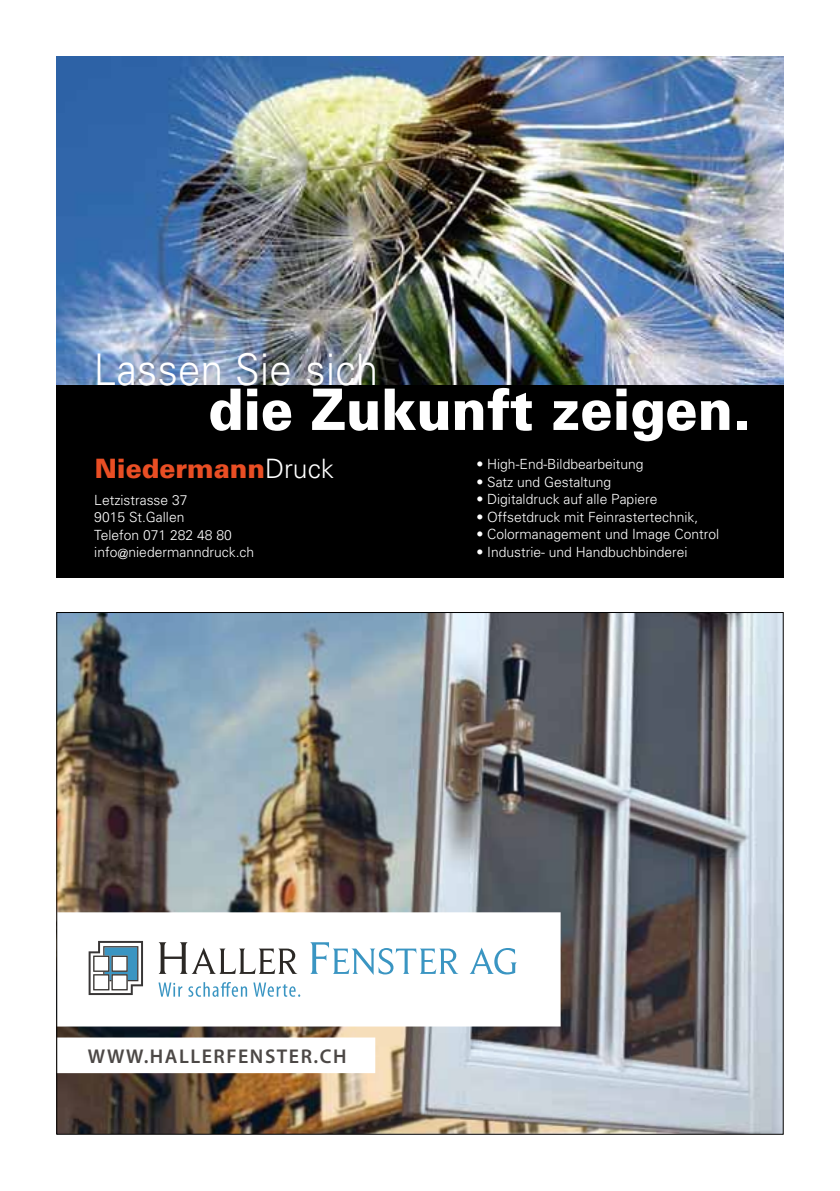
<style>
.page{position:relative;width:840px;height:1191px;background:#fff}
.page>*{position:absolute;margin:0;border:0;box-sizing:border-box;transform-origin:0 0}
.t1{font:900 57.2px "Univers";color:#fff;scale:.92 1}
.t2{font:300 43.6px "Univers";letter-spacing:.01em;color:#fff;scale:.92 1}
.t3{font:900 26.8px "Univers";color:#e94e24}
.t4{font:600 20px "Myriad Pro";letter-spacing:.075em;color:#4c4846}
.t5{font:300 14px/17.6px "Univers";color:#fff}
.s1{font-weight:300;color:#fff}
</style>
<div class="page">
<div style="left:57px;top:385px;width:725px;height:192px;background:#000"></div>
<img style="left:57px;top:57px;width:725px;height:328px">
<img style="left:58px;top:614px;width:723px;height:518px">
<svg style="left:58px;top:912px;width:502px;height:161px"></svg>
<svg style="left:89px;top:941px;width:427px;height:55px"></svg>
<h2 class="t2" style="left:94px;top:343px;width:310px">Lassen Sie sich</h2>
<h1 class="t1" style="left:208px;top:374px;width:590px">die Zukunft zeigen.</h1>
<h3 class="t3" style="left:95px;top:451px;width:240px">Niedermann<span class="s1">Druck</span></h3>
<p class="t5" style="left:476px;top:455px;width:169px">• High-End-Bildbearbeitung</p>
<p class="t5" style="left:476px;top:472px;width:136px">• Satz und Gestaltung</p>
<p class="t5" style="left:476px;top:490px;width:182px">• Digitaldruck auf alle Papiere</p>
<p class="t5" style="left:476px;top:507px;width:223px">• Offsetdruck mit Feinrastertechnik,</p>
<p class="t5" style="left:476px;top:525px;width:244px">• Colormanagement und Image Control</p>
<p class="t5" style="left:476px;top:542px;width:212px">• Industrie- und Handbuchbinderei</p>
<p class="t5" style="left:94px;top:490px;width:161px">Letzistrasse 37<br>9015 St.Gallen<br>Telefon 071 282 48 80 info@niedermanndruck.ch</p>
<h3 class="t4" style="left:88px;top:1043px;width:260px">WWW.HALLERFENSTER.CH</h3>
</div>
